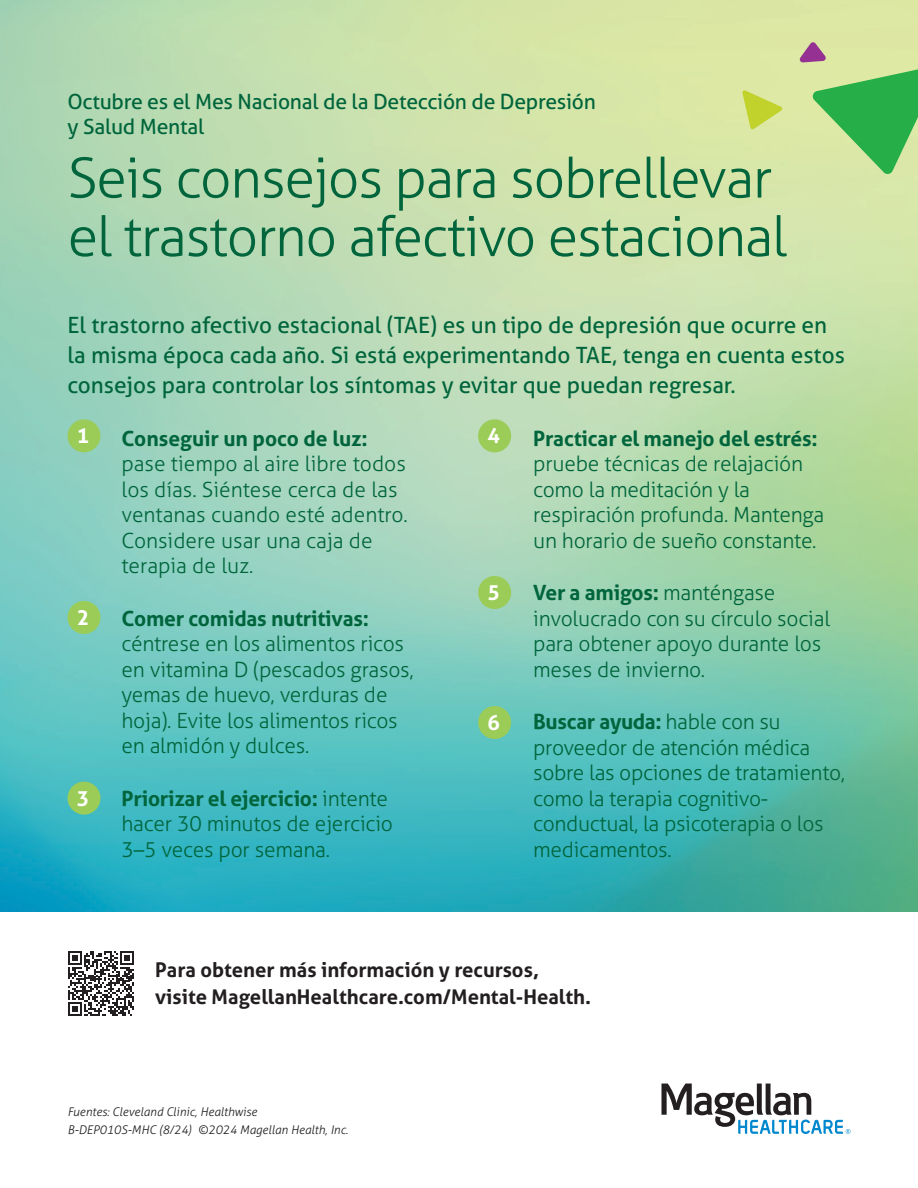
<style>
.page{position:relative;width:918px;height:1188px;background:#fff}
.page>*{position:absolute;margin:0;border:0;box-sizing:border-box;transform-origin:0 0}
.Headline_long{font:300 55.5px/58.5px "Aller";letter-spacing:-.025em;color:#00653c}
.Intro_text{font:22.5px/30px "Aller";color:#00653c}
.body_copy{font:300 21px/25.5px "Aller";letter-spacing:-.01em;color:#00653c}
.headline_2{font:21px/25.2px "Aller";letter-spacing:-.01em;color:#00653c}
.body_copy-2{font:700 21px "Aller";color:#fff}
.Closing{font:700 20.25px/27px "Aller";color:#231f20}
.Footer_Item_Code_Copyright{font:italic 300 12px "Aller";color:#231f20}
.s1{font-weight:700}
</style>
<div class="page">
<img style="left:0;top:0;width:918px;height:912px">
<div style="left:68px;top:419px;width:32px;height:33px;background:#9acc57;border-radius:50%"></div>
<div style="left:478px;top:419px;width:33px;height:33px;background:#9acc57;border-radius:50%"></div>
<div style="left:68px;top:601px;width:32px;height:33px;background:#9acc57;border-radius:50%"></div>
<div style="left:478px;top:576px;width:33px;height:33px;background:#9acc57;border-radius:50%"></div>
<div style="left:68px;top:782px;width:32px;height:33px;background:#9acc57;border-radius:50%"></div>
<div style="left:478px;top:706px;width:33px;height:33px;background:#9acc57;border-radius:50%"></div>
<svg style="left:742px;top:90px;width:41px;height:40px;background:#cedd69"></svg>
<svg style="left:799px;top:42px;width:119px;height:133px;background:#92cd80"></svg>
<svg style="left:68px;top:951px;width:66px;height:65px"></svg>
<svg style="left:662px;top:1084px;width:188px;height:50px"></svg>
<p class="headline_2" style="left:68px;top:89px;width:530px">Octubre es el Mes Nacional de la Detección de Depresión y Salud Mental</p>
<p class="Headline_long" style="left:68px;top:148px;width:721px">Seis consejos para sobrellevar el trastorno afectivo estacional</p>
<p class="Intro_text" style="left:68px;top:310px;width:779px">El trastorno afectivo estacional (TAE) es un tipo de depresión que ocurre en la misma época cada año. Si está experimentando TAE, tenga en cuenta estos consejos para controlar los síntomas y evitar que puedan regresar.</p>
<p class="body_copy" style="left:122px;top:425px;width:288px"><span class="s1">Conseguir un poco de luz: </span>pase tiempo al aire libre todos los días. Siéntese cerca de las ventanas cuando esté adentro.<br>Considere usar una caja de terapia de luz.</p>
<p class="body_copy" style="left:122px;top:605px;width:294px"><span class="s1">Comer comidas nutritivas: </span>céntrese en los alimentos ricos en vitamina D (pescados grasos, yemas de huevo, verduras de hoja). Evite los alimentos ricos en almidón y dulces.</p>
<p class="body_copy" style="left:122px;top:785px;width:273px"><span class="s1">Priorizar el ejercicio:</span> intente hacer 30 minutos de ejercicio<br>3–5 veces por semana.</p>
<p class="body_copy-2" style="left:77px;top:423px;width:14px">1</p>
<p class="body_copy-2" style="left:488px;top:423px;width:14px">4</p>
<p class="body_copy" style="left:533px;top:425px;width:293px"><span class="s1">Practicar el manejo del estrés: </span>pruebe técnicas de relajación como la meditación y la respiración profunda. Mantenga un horario de sueño constante.</p>
<p class="body_copy" style="left:533px;top:580px;width:298px"><span class="s1">Ver a amigos:</span> manténgase involucrado con su círculo social para obtener apoyo durante los meses de invierno.</p>
<p class="body_copy" style="left:533px;top:709px;width:313px"><span class="s1">Buscar ayuda:</span> hable con su proveedor de atención médica sobre las opciones de tratamiento, como la terapia cognitivo&shy;conductual, la psicoterapia o los medicamentos.</p>
<p class="body_copy-2" style="left:488px;top:579px;width:14px">5</p>
<p class="body_copy-2" style="left:77px;top:604px;width:14px">2</p>
<p class="body_copy-2" style="left:488px;top:709px;width:14px">6</p>
<p class="body_copy-2" style="left:77px;top:785px;width:14px">3</p>
<p class="Closing" style="left:155px;top:956px;width:437px">Para obtener más información y recursos, visite MagellanHealthcare.com/Mental-Health.</p>
<p class="Footer_Item_Code_Copyright" style="left:68px;top:1104px;width:191px">Fuentes: Cleveland Clinic, Healthwise</p>
<p class="Footer_Item_Code_Copyright" style="left:68px;top:1122px;width:282px">B-DEP010S-MHC (8/24) ©2024 Magellan Health, Inc.</p>
</div>
